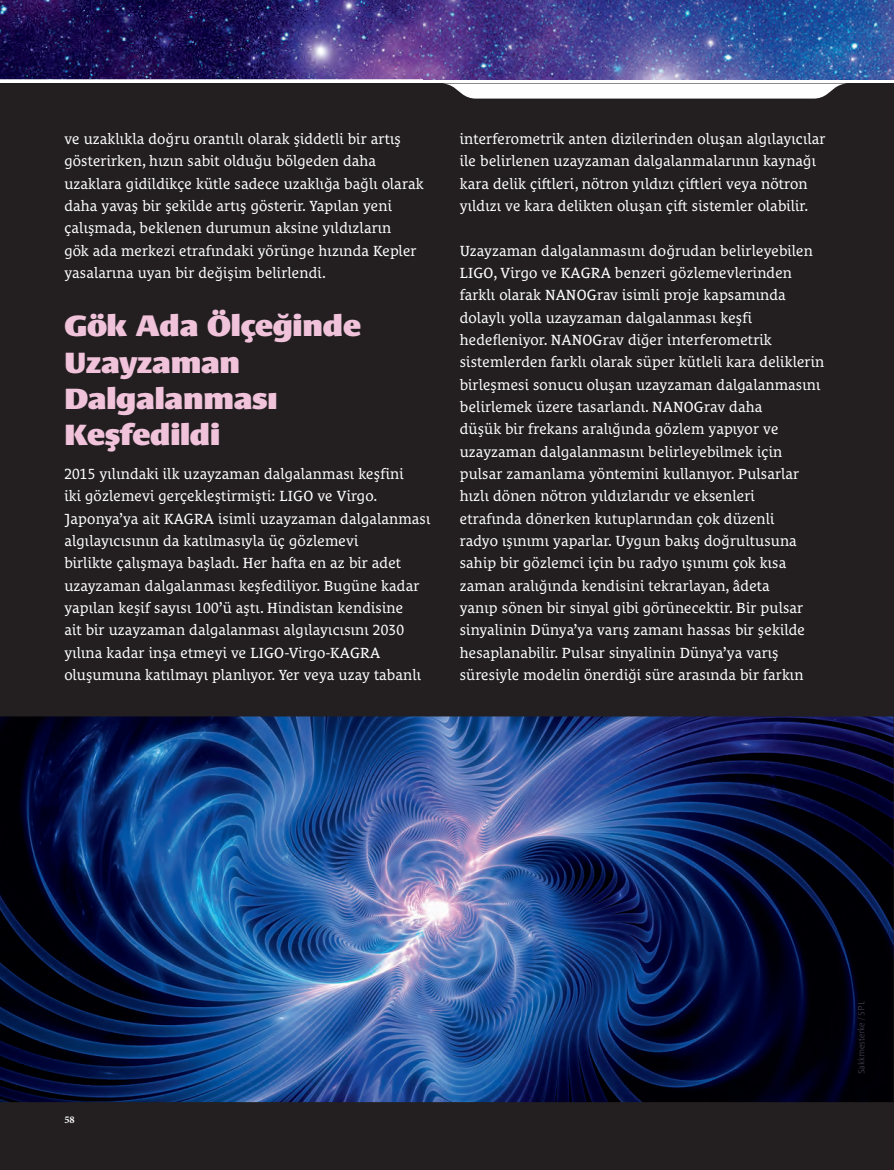
<style>
.page{position:relative;width:894px;height:1170px;background:#fff}
.page>*{position:absolute;margin:0;border:0;box-sizing:border-box;transform-origin:0 0}
.t1{font:900 30px/36px "Le Monde Sans Pro";letter-spacing:-.01em;color:#f0c3db}
.t2{font:15px/22.4px "Le Monde Courrier Pro";letter-spacing:.01em;color:#fff}
.t3{font:700 10.35px "Minion Pro";color:#fff}
.t4{font:300 expanded 9px "Le Monde Sans Pro";letter-spacing:-.01em;color:#565265}
.s1{color:#5a5770}
.s2{color:#5a566f}
.s3{color:#575469}
.s4{color:#5a556d}
</style>
<div class="page">
<div style="left:0;top:83px;width:893px;height:1086px;background:#231f20"></div>
<img style="left:0;top:716px;width:893px;height:386px">
<img style="left:857px;top:1001px;width:8px;height:72px">
<img style="left:0;top:0;width:424px;height:79px">
<svg style="left:443px;top:83px;width:403px;height:16px;background:#e2e1e1"></svg>
<img style="left:424px;top:0;width:469px;height:79px">
<p class="t2" style="left:64px;top:129px;width:360px">ve uzaklıkla doğru orantılı olarak şiddetli bir artış gösterirken, hızın sabit olduğu bölgeden daha uzaklara gidildikçe kütle sadece uzaklığa bağlı olarak daha yavaş bir şekilde artış gösterir. Yapılan yeni çalışmada, beklenen durumun aksine yıldızların<br>gök ada merkezi etrafındaki yörünge hızında Kepler yasalarına uyan bir değişim belirlendi.</p>
<h1 class="t1" style="left:64px;top:310px;width:298px">Gök Ada Ölçeğinde<br>Uzayzaman<br>Dalgalanması<br>Keşfedildi</h1>
<p class="t2" style="left:64px;top:463px;width:367px">2015 yılındaki ilk uzayzaman dalgalanması keşfini<br>iki gözlemevi gerçekleştirmişti: LIGO ve Virgo.<br>Japonya’ya ait KAGRA isimli uzayzaman dalgalanması algılayıcısının da katılmasıyla üç gözlemevi<br>birlikte çalışmaya başladı. Her hafta en az bir adet uzayzaman dalgalanması keşfediliyor. Bugüne kadar yapılan keşif sayısı 100’ü aştı. Hindistan kendisine<br>ait bir uzayzaman dalgalanması algılayıcısını 2030 yılına kadar inşa etmeyi ve LIGO-Virgo-KAGRA oluşumuna katılmayı planlıyor. Yer veya uzay tabanlı</p>
<p class="t2" style="left:459px;top:129px;width:367px">interferometrik anten dizilerinden oluşan algılayıcılar ile belirlenen uzayzaman dalgalanmalarının kaynağı kara delik çiftleri, nötron yıldızı çiftleri veya nötron yıldızı ve kara delikten oluşan çift sistemler olabilir.</p>
<p class="t2" style="left:459px;top:240px;width:366px">Uzayzaman dalgalanmasını doğrudan belirleyebilen LIGO, Virgo ve KAGRA benzeri gözlemevlerinden farklı olarak NANOGrav isimli proje kapsamında dolaylı yolla uzayzaman dalgalanması keşfi hedefleniyor. NANOGrav diğer interferometrik sistemlerden farklı olarak süper kütleli kara deliklerin birleşmesi sonucu oluşan uzayzaman dalgalanmasını belirlemek üzere tasarlandı. NANOGrav daha<br>düşük bir frekans aralığında gözlem yapıyor ve uzayzaman dalgalanmasını belirleyebilmek için pulsar zamanlama yöntemini kullanıyor. Pulsarlar hızlı dönen nötron yıldızlarıdır ve eksenleri<br>etrafında dönerken kutuplarından çok düzenli<br>radyo ışınımı yaparlar. Uygun bakış doğrultusuna sahip bir gözlemci için bu radyo ışınımı çok kısa zaman aralığında kendisini tekrarlayan, âdeta<br>yanıp sönen bir sinyal gibi görünecektir. Bir pulsar sinyalinin Dünya’ya varış zamanı hassas bir şekilde hesaplanabilir. Pulsar sinyalinin Dünya’ya varış süresiyle modelin önerdiği süre arasında bir farkın</p>
<p class="t3" style="left:64px;top:1112px;width:12px">58</p>
<p class="t4" style="left:857px;top:1038px;width:39px;rotate:-90deg">er e <span class="s1">/S</span><span class="s2">PL</span></p>
<p class="t4" style="left:857px;top:1074px;width:50px;rotate:-90deg">Sakk<span class="s3">mest</span> <span class="s4">k</span></p>
</div>
